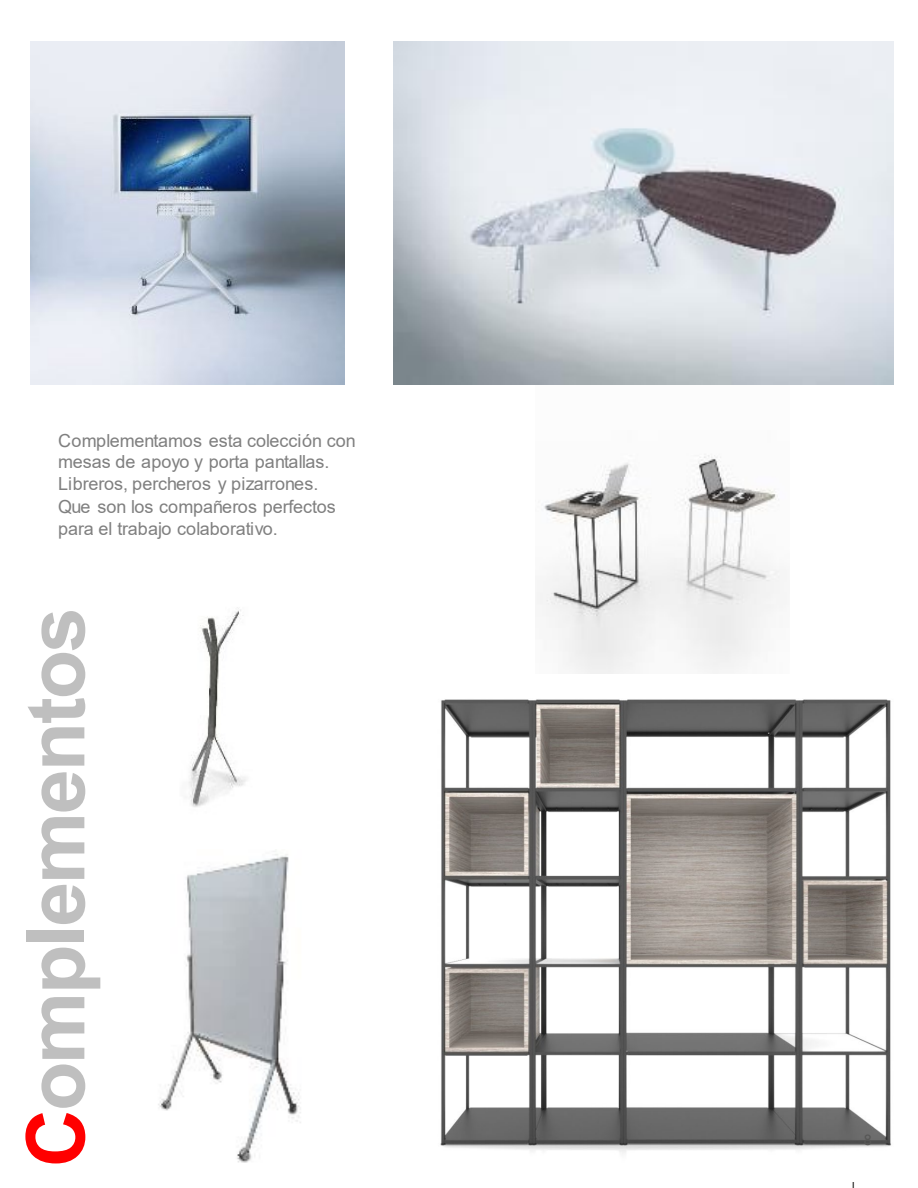
<style>
.page{position:relative;width:918px;height:1188px;background:#fff}
.page>*{position:absolute;margin:0;border:0;box-sizing:border-box;transform-origin:0 0}
.t1{font:700 81px "Arial";letter-spacing:-.03em;color:#bfbfbf}
.t2{font:18px/21.3px "Arial";letter-spacing:.005em;color:#7f7f7f}
.t3{font:14.7px "Arial";color:#575756}
.s1{color:#f00}
</style>
<div class="page">
<hr style="left:853px;top:1135px;width:1px;height:53px;background:#575756">
<img style="left:440px;top:699px;width:451px;height:482px">
<img style="left:30px;top:42px;width:314px;height:342px">
<img style="left:188px;top:607px;width:58px;height:200px">
<img style="left:158px;top:854px;width:143px;height:309px">
<img style="left:537px;top:454px;width:243px;height:220px">
<img style="left:394px;top:42px;width:499px;height:343px">
<p class="t2" style="left:58px;top:430px;width:299px">Complementamos esta colección con mesas de apoyo y porta pantallas.<br>Libreros, percheros y pizarrones.</p>
<p class="t2" style="left:58px;top:496px;width:279px">Que son los compañeros perfectos para el trabajo colaborativo.</p>
<h1 class="t1" style="left:-1px;top:1167px;width:562px;rotate:-90deg"><span class="s1">C</span>omplementos</h1>
<p class="t3" style="left:864px;top:1130px;width:10px">8</p>
</div>
